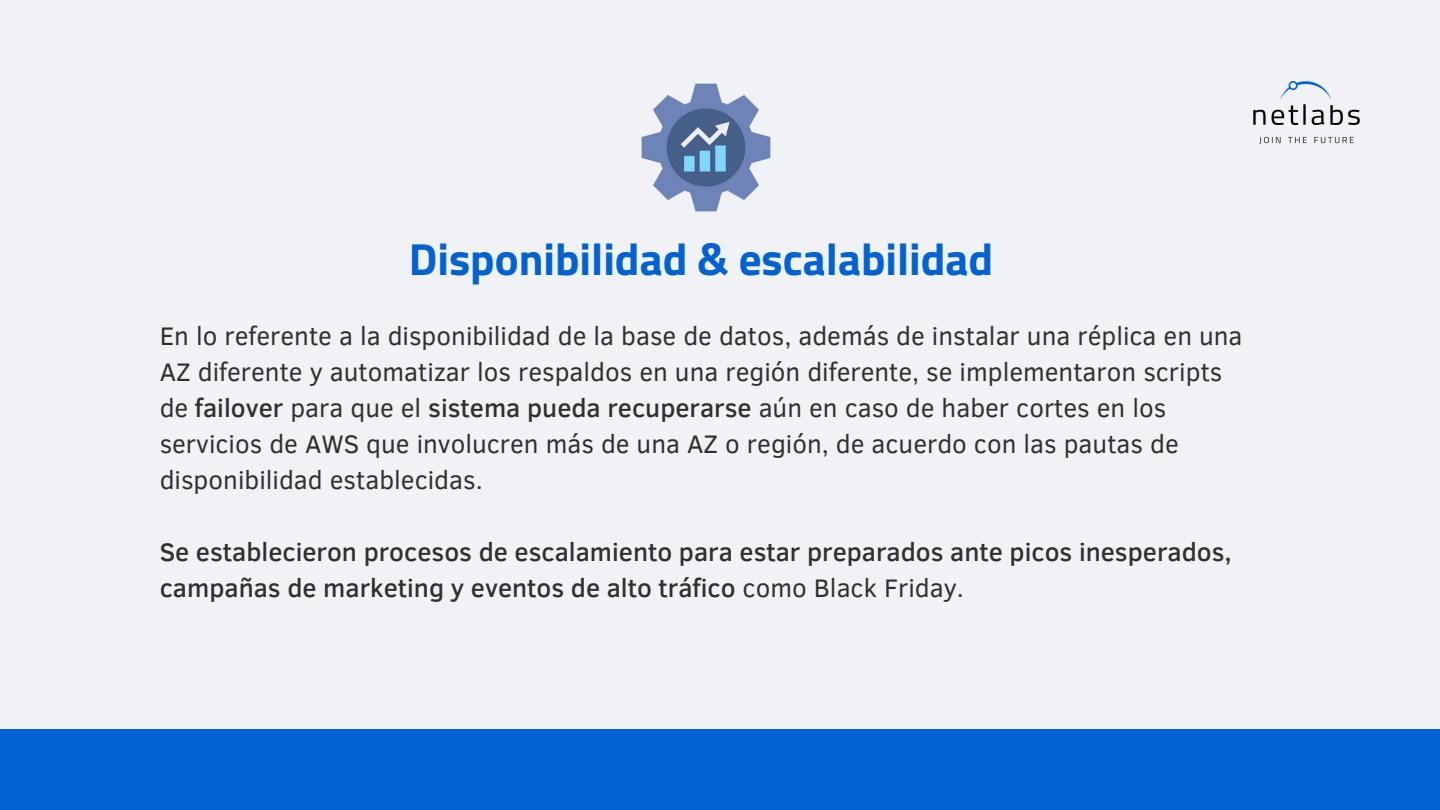
<style>
.page{position:relative;width:1440px;height:810px;background:#0262d1}
.page>*{position:absolute;margin:0;border:0;box-sizing:border-box;transform-origin:0 0}
.t1{font:700 45px "Titillium Web";color:#0262d1}
.t2{font:26px/36px "Clear Sans";color:#303030}
.t3{font:500 26px/36px "Clear Sans";color:#303030}
.s1{font-weight:500}
.s2{font-weight:400}
</style>
<div class="page">
<div style="left:0;top:0;width:1440px;height:729px;background:#f0f2f6"></div>
<img style="left:1253px;top:81px;width:106px;height:62px">
<img style="left:641px;top:83px;width:130px;height:129px">
<p class="t1" style="left:409px;top:224px;width:586px">Disponibilidad &amp; escalabilidad</p>
<p class="t2" style="left:160px;top:316px;width:1084px">En lo referente a la disponibilidad de la base de datos, además de instalar una réplica en una AZ diferente y automatizar los respaldos en una región diferente, se implementaron scripts de <span class="s1">failover</span> para que el <span class="s1">sistema pueda recuperarse</span> aún en caso de haber cortes en los servicios de AWS que involucren más de una AZ o región, de acuerdo con las pautas de disponibilidad establecidas.</p>
<p class="t3" style="left:160px;top:532px;width:1074px">Se establecieron procesos de escalamiento para estar preparados ante picos inesperados, campañas de marketing y eventos de alto tráfico <span class="s2">como Black Friday.</span></p>
</div>
